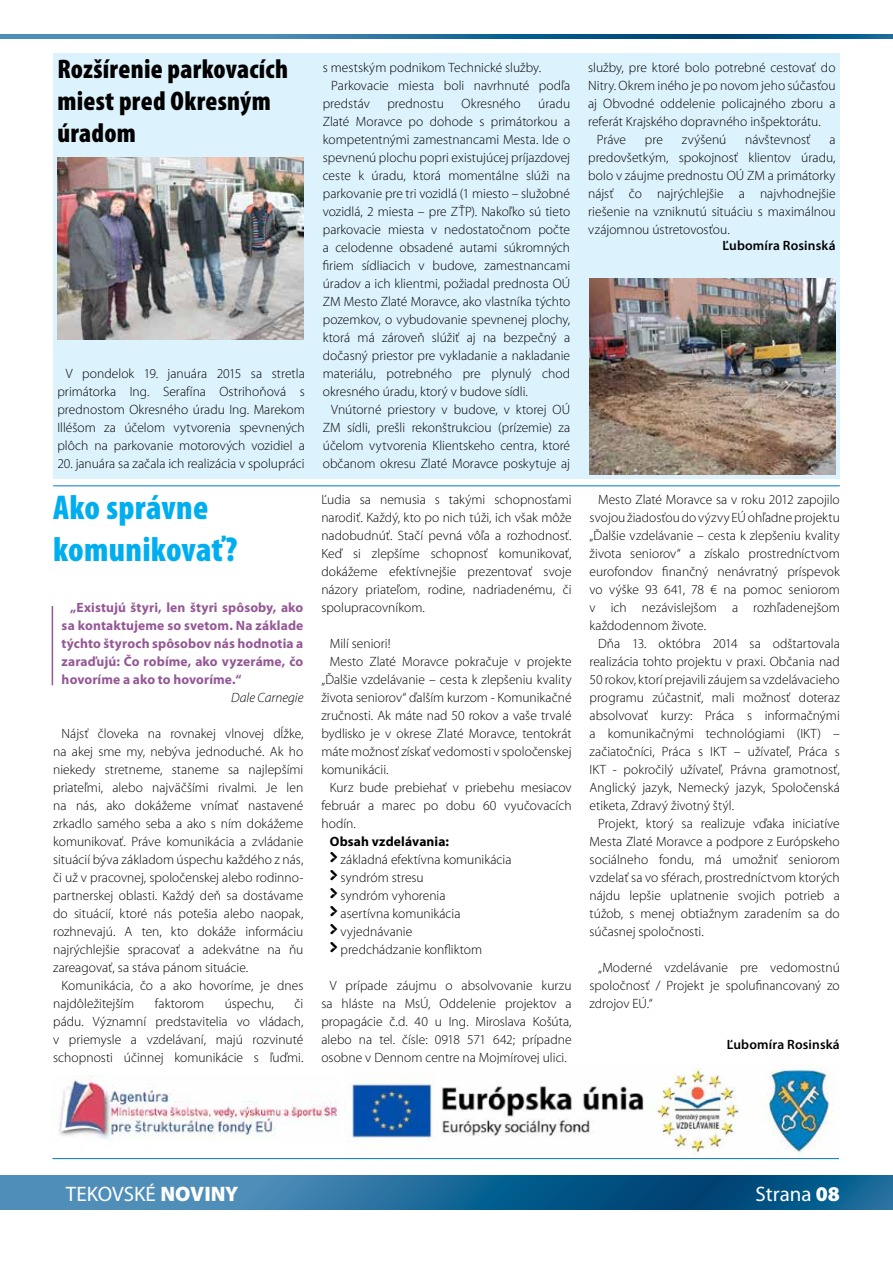
<style>
.page{position:relative;width:893px;height:1263px;background:#fff}
.page>*{position:absolute;margin:0;border:0;box-sizing:border-box;transform-origin:0 0}
.t1{font:900 condensed 34.5px/41.4px "Mini Pro";letter-spacing:.01em;color:#00aeef}
.t2{font:900 condensed 27px/32.4px "Mini Pro";letter-spacing:.01em;color:#000}
.t3{font:21px "Mini Pro";color:#fff}
.t4{font:300 13.5px/18px "Mini Pro";color:#000;text-align:justify}
.t5{font:700 13.5px/18px "Mini Pro";letter-spacing:.01em;color:#945895;text-align:justify}
.t6{font:600 13.5px "Mini Pro";letter-spacing:.01em;color:#000}
.t7{font:italic 300 13.5px "Mini Pro";color:#000}
.s1{font-weight:700}
.s2{font-family:"Breezi Icon Set";font-weight:400}
.s3{font-weight:900}
</style>
<div class="page">
<svg style="left:0;top:1176px;width:893px;height:34px;background:#236d9b"></svg>
<svg style="left:0;top:34px;width:893px;height:4px;background:#246d9c"></svg>
<div style="left:53px;top:53px;width:787px;height:425px;background:#dcf2fd"></div>
<img style="left:57px;top:157px;width:246px;height:182px">
<img style="left:590px;top:279px;width:246px;height:195px">
<hr style="left:52px;top:606px;width:1px;height:79px;background:#945895">
<hr style="left:53px;top:486px;width:787px;height:1px;background:#0077ca">
<img style="left:351px;top:1065px;width:484px;height:90px">
<img style="left:59px;top:1076px;width:278px;height:64px">
<hr style="left:52px;top:1158px;width:787px;height:1px;background:#0077ca">
<h2 class="t2" style="left:57px;top:53px;width:232px">Rozšírenie parkovacích miest pred Okresným úradom</h2>
<p class="t4" style="left:57px;top:365px;width:249px;text-indent:9px">V pondelok 19. januára 2015 sa stretla primátorka Ing. Serafína Ostrihoňová s prednostom Okresného úradu Ing. Marekom Illéšom za účelom vytvorenia spevnených plôch na parkovanie motorových vozidiel a</p>
<p class="t4" style="left:57px;top:455px;width:249px">20. januára sa začala ich realizácia v spolupráci</p>
<h1 class="t1" style="left:53px;top:487px;width:186px">Ako správne komunikovať?</h1>
<p class="t5" style="left:62px;top:599px;width:243px;text-indent:9px">„Existujú štyri, len štyri spôsoby, ako sa kontaktujeme so svetom. Na základe týchto štyroch spôsobov nás hodnotia a zaraďujú: Čo robíme, ako vyzeráme, čo hovoríme a ako to hovoríme.“</p>
<p class="t7" style="left:231px;top:690px;width:74px">Dale Carnegie</p>
<p class="t4" style="left:53px;top:725px;width:252px;text-indent:9px">Nájsť človeka na rovnakej vlnovej dĺžke, na akej sme my, nebýva jednoduché. Ak ho niekedy stretneme, staneme sa najlepšími priateľmi, alebo najväčšími rivalmi. Je len na nás, ako dokážeme vnímať nastavené zrkadlo samého seba a ako s ním dokážeme komunikovať. Práve komunikácia a zvládanie situácií býva základom úspechu každého z nás, či už v pracovnej, spoločenskej alebo rodinno&shy;partnerskej oblasti. Každý deň sa dostávame do situácií, ktoré nás potešia alebo naopak, rozhnevajú. A ten, kto dokáže informáciu najrýchlejšie spracovať a adekvátne na ňu zareagovať, sa stáva pánom situácie.</p>
<p class="t4" style="left:53px;top:977px;width:252px;text-indent:9px">Komunikácia, čo a ako hovoríme, je dnes najdôležitejším</p>
<p class="t4" style="left:155px;top:995px;width:51px">faktorom</p>
<p class="t4" style="left:225px;top:995px;width:51px">úspechu,</p>
<p class="t4" style="left:53px;top:995px;width:252px;text-indent:241px">či pádu. Významní predstavitelia vo vládach, v priemysle a vzdelávaní, majú rozvinuté schopnosti účinnej komunikácie s ľuďmi.</p>
<p class="t4" style="left:323px;top:59px;width:220px">s mestským podnikom Technické služby.</p>
<p class="t4" style="left:331px;top:77px;width:240px">Parkovacie miesta boli navrhnuté podľa</p>
<p class="t4" style="left:323px;top:95px;width:48px">predstáv</p>
<p class="t4" style="left:387px;top:95px;width:58px">prednostu</p>
<p class="t4" style="left:462px;top:95px;width:60px">Okresného</p>
<p class="t4" style="left:323px;top:95px;width:249px;text-indent:215px">úradu Zlaté Moravce po dohode s primátorkou a kompetentnými zamestnancami Mesta. Ide o spevnenú plochu popri existujúcej príjazdovej ceste k úradu, ktorá momentálne slúži na parkovanie pre tri vozidlá (1 miesto – služobné vozidlá, 2 miesta – pre ZŤP). Nakoľko sú tieto parkovacie miesta v nedostatočnom počte a celodenne obsadené autami súkromných firiem sídliacich v budove, zamestnancami úradov a ich klientmi, požiadal prednosta OÚ ZM Mesto Zlaté Moravce, ako vlastníka týchto pozemkov, o vybudovanie spevnenej plochy, ktorá má zároveň slúžiť aj na bezpečný a dočasný priestor pre vykladanie a nakladanie materiálu, potrebného pre plynulý chod okresného úradu, ktorý v budove sídli.</p>
<p class="t4" style="left:323px;top:401px;width:249px;text-indent:9px">Vnútorné priestory v budove, v ktorej OÚ ZM sídli, prešli rekonštrukciou (prízemie) za účelom vytvorenia Klientskeho centra, ktoré občanom okresu Zlaté Moravce poskytuje aj</p>
<p class="t4" style="left:321px;top:491px;width:252px">Ľudia sa nemusia s takými schopnosťami narodiť. Každý, kto po nich túži, ich však môže nadobudnúť. Stačí pevná vôľa a rozhodnosť.<br>Keď si zlepšíme schopnosť komunikovať, dokážeme efektívnejšie prezentovať svoje názory priateľom, rodine, nadriadenému, či spolupracovníkom.</p>
<p class="t4" style="left:330px;top:635px;width:62px">Milí seniori!</p>
<p class="t4" style="left:330px;top:653px;width:243px">Mesto Zlaté Moravce pokračuje v projekte</p>
<p class="t4" style="left:321px;top:671px;width:252px">„Ďalšie vzdelávanie – cesta k zlepšeniu kvality</p>
<p class="t4" style="left:321px;top:689px;width:252px">života seniorov“ ďalším kurzom - Komunikačné</p>
<p class="t4" style="left:321px;top:707px;width:252px">zručnosti. Ak máte nad 50 rokov a vaše trvalé</p>
<p class="t4" style="left:321px;top:725px;width:252px">bydlisko je v okrese Zlaté Moravce, tentokrát</p>
<p class="t4" style="left:321px;top:743px;width:252px">máte možnosť získať vedomosti v spoločenskej</p>
<p class="t4" style="left:321px;top:761px;width:69px">komunikácii.</p>
<p class="t4" style="left:330px;top:779px;width:243px">Kurz bude prebiehať v priebehu mesiacov</p>
<p class="t4" style="left:321px;top:797px;width:252px">február a marec po dobu 60 vyučovacích</p>
<p class="t4" style="left:321px;top:815px;width:36px">hodín.</p>
<p class="t4" style="left:330px;top:833px;width:183px;text-align:left"><span class="s1">Obsah vzdelávania:<br></span><span class="s2">&gt;</span> základná efektívna komunikácia <span class="s2">&gt;</span> syndróm stresu<br><span class="s2">&gt;</span> syndróm vyhorenia<br><span class="s2">&gt;</span> asertívna komunikácia<br><span class="s2">&gt;</span> vyjednávanie<br><span class="s2">&gt;</span> predchádzanie konfliktom</p>
<p class="t4" style="left:321px;top:977px;width:252px;text-indent:9px">V prípade záujmu o absolvovanie kurzu sa hláste na MsÚ, Oddelenie projektov a propagácie č.d. 40 u Ing. Miroslava Košúta, alebo na tel. čísle: 0918 571 642; prípadne osobne v Dennom centre na Mojmírovej ulici.</p>
<p class="t4" style="left:588px;top:59px;width:249px">služby, pre ktoré bolo potrebné cestovať do</p>
<p class="t4" style="left:588px;top:77px;width:249px">Nitry. Okrem iného je po novom jeho súčasťou</p>
<p class="t4" style="left:588px;top:95px;width:249px">aj Obvodné oddelenie policajného zboru a</p>
<p class="t4" style="left:588px;top:113px;width:234px">referát Krajského dopravného inšpektorátu.</p>
<p class="t4" style="left:597px;top:131px;width:31px">Práve</p>
<p class="t4" style="left:645px;top:131px;width:19px">pre</p>
<p class="t4" style="left:682px;top:131px;width:46px">zvýšenú</p>
<p class="t4" style="left:745px;top:131px;width:67px">návštevnosť</p>
<p class="t4" style="left:588px;top:131px;width:249px;text-indent:241px">a predovšetkým, spokojnosť klientov úradu, bolo v záujme prednostu OÚ ZM a primátorky nájsť čo najrýchlejšie a najvhodnejšie riešenie na vzniknutú situáciu s maximálnou vzájomnou ústretovosťou.</p>
<p class="t6" style="left:722px;top:238px;width:115px">Ľubomíra Rosinská</p>
<p class="t4" style="left:590px;top:491px;width:252px;text-indent:9px">Mesto Zlaté Moravce sa v roku 2012 zapojilo svojou žiadosťou do výzvy EÚ ohľadne projektu „Ďalšie vzdelávanie – cesta k zlepšeniu kvality života seniorov“ a získalo prostredníctvom eurofondov finančný nenávratný príspevok vo výške 93 641, 78 € na pomoc seniorom v ich nezávislejšom a rozhľadenejšom každodennom živote.</p>
<p class="t4" style="left:590px;top:634px;width:252px;text-indent:9px">Dňa 13. októbra 2014 sa odštartovala realizácia tohto projektu v praxi. Občania nad 50 rokov, ktorí prejavili záujem sa vzdelávacieho programu zúčastniť, mali možnosť doteraz absolvovať kurzy: Práca s informačnými a komunikačnými technológiami (IKT) – začiatočníci, Práca s IKT – užívateľ, Práca s IKT - pokročilý užívateľ, Právna gramotnosť, Anglický jazyk, Nemecký jazyk, Spoločenská etiketa, Zdravý životný štýl.</p>
<p class="t4" style="left:590px;top:814px;width:252px;text-indent:9px">Projekt, ktorý sa realizuje vďaka iniciatíve Mesta Zlaté Moravce a podpore z Európskeho sociálneho fondu, má umožniť seniorom vzdelať sa vo sférach, prostredníctvom ktorých nájdu lepšie uplatnenie svojich potrieb a túžob, s menej obtiažnym zaradením sa do súčasnej spoločnosti.</p>
<p class="t4" style="left:590px;top:958px;width:252px;text-indent:9px">„Moderné vzdelávanie pre vedomostnú spoločnosť / Projekt je spolufinancovaný zo zdrojov EÚ.“</p>
<p class="t6" style="left:727px;top:1037px;width:115px">Ľubomíra Rosinská</p>
<h3 class="t3" style="left:66px;top:1182px;width:174px">TEKOVSKÉ <span class="s3">NOVINY</span></h3>
<h3 class="t3" style="left:756px;top:1182px;width:86px">Strana <span class="s3">08</span></h3>
</div>
